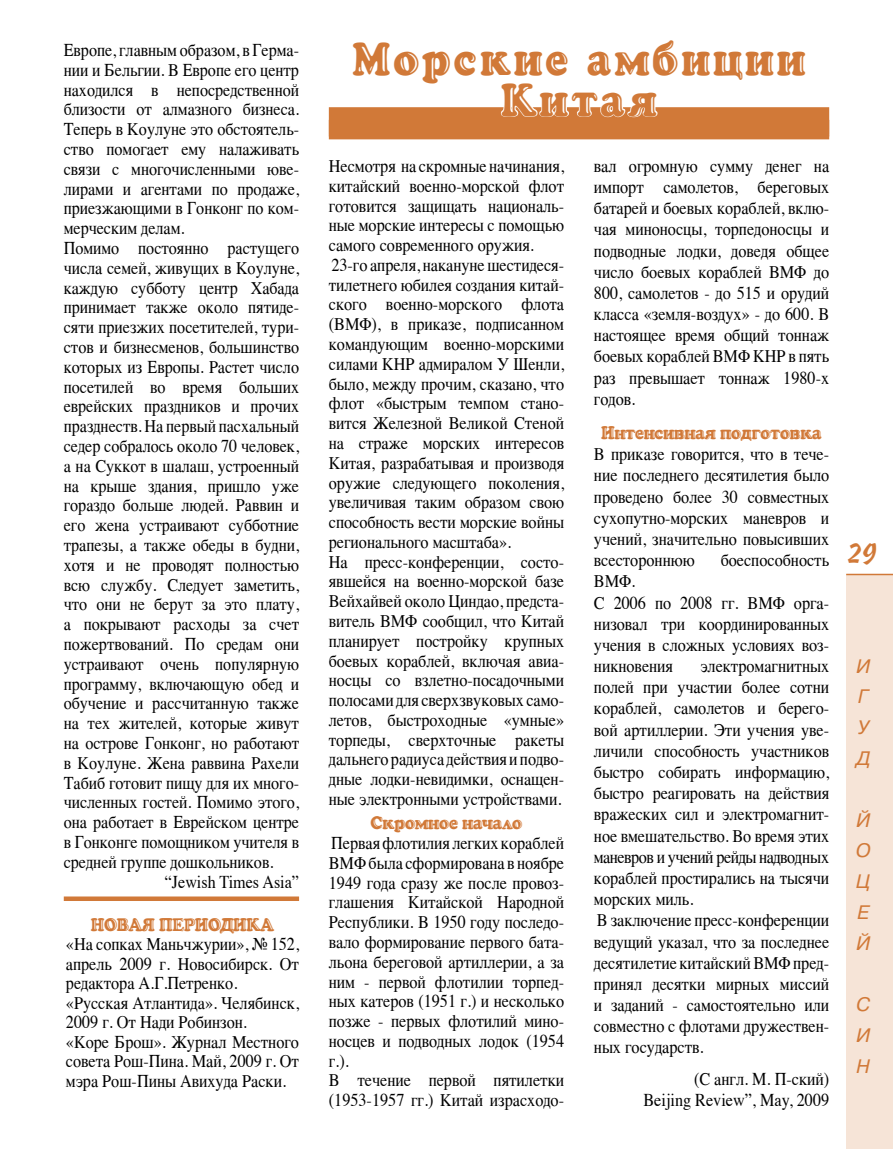
<style>
.page{position:relative;width:893px;height:1149px;background:#fff}
.page>*{position:absolute;margin:0;border:0;box-sizing:border-box;transform-origin:0 0}
.t1{font:900 45.3px/40.5px "Cooper Hilite CY";letter-spacing:.075em;color:#d17938;text-align:center;scale:.9 1}
.t2{font:27px "Cascade Script";color:#d17938}
.t3{font:italic 19.5px/30.8px "Pragmatica C";color:#d17938;text-align:justify}
.t4{font:18px/19.8px "Times";color:#000;scale:.9 1}
.t5{font:18px "Times";color:#000;scale:.89 1}
.t6{font:900 18px "Cooper Hilite CY";letter-spacing:-.03em;color:#d17938;scale:.9 1}
</style>
<div class="page">
<div style="left:846px;top:574px;width:47px;height:574px;background:#f6e4d7"></div>
<hr style="left:846px;top:573px;width:47px;height:2px;background:#d17938">
<div style="left:329px;top:107px;width:500px;height:29px;background:#d17938"></div>
<div style="left:329px;top:120px;width:500px;height:19px;background:#d17938"></div>
<svg style="left:350px;top:107px;width:458px;height:11px"></svg>
<svg style="left:64px;top:896px;width:235px;height:4px"></svg>
<p class="t5" style="left:64px;top:33px;width:266px">Европе, главным образом, в Герма-</p>
<p class="t5" style="left:64px;top:53px;width:266px">нии и Бельгии. В Европе его центр</p>
<p class="t5" style="left:64px;top:73px;width:266px">находился в непосредственной</p>
<p class="t5" style="left:64px;top:92px;width:266px">близости от алмазного бизнеса.</p>
<p class="t5" style="left:64px;top:112px;width:266px">Теперь в Коулуне это обстоятель-</p>
<p class="t5" style="left:64px;top:132px;width:266px">ство помогает ему налаживать</p>
<p class="t5" style="left:64px;top:152px;width:266px">связи с многочисленными юве-</p>
<p class="t5" style="left:64px;top:172px;width:266px">лирами и агентами по продаже,</p>
<p class="t5" style="left:64px;top:191px;width:266px">приезжающими в Гонконг по ком-</p>
<p class="t5" style="left:64px;top:211px;width:137px">мерческим делам.</p>
<p class="t5" style="left:64px;top:231px;width:266px">Помимо постоянно растущего</p>
<p class="t5" style="left:64px;top:251px;width:266px">числа семей, живущих в Коулуне,</p>
<p class="t5" style="left:64px;top:271px;width:266px">каждую субботу центр Хабада</p>
<p class="t5" style="left:64px;top:290px;width:266px">принимает также около пятиде-</p>
<p class="t5" style="left:64px;top:310px;width:266px">сяти приезжих посетителей, тури-</p>
<p class="t5" style="left:64px;top:330px;width:266px">стов и бизнесменов, большинство</p>
<p class="t5" style="left:64px;top:350px;width:266px">которых из Европы. Растет число</p>
<p class="t5" style="left:64px;top:369px;width:266px">посетилей во время больших</p>
<p class="t5" style="left:64px;top:389px;width:266px">еврейских праздников и прочих</p>
<p class="t5" style="left:64px;top:409px;width:266px">празднеств. На первый пасхальный</p>
<p class="t5" style="left:64px;top:429px;width:266px">седер собралось около 70 человек,</p>
<p class="t5" style="left:64px;top:449px;width:266px">а на Суккот в шалаш, устроенный</p>
<p class="t5" style="left:64px;top:468px;width:266px">на крыше здания, пришло уже</p>
<p class="t5" style="left:64px;top:488px;width:266px">гораздо больше людей. Раввин и</p>
<p class="t5" style="left:64px;top:508px;width:266px">его жена устраивают субботние</p>
<p class="t5" style="left:64px;top:528px;width:266px">трапезы, а также обеды в будни,</p>
<p class="t5" style="left:64px;top:547px;width:266px">хотя и не проводят полностью</p>
<p class="t5" style="left:64px;top:567px;width:266px">всю службу. Следует заметить,</p>
<p class="t5" style="left:64px;top:587px;width:266px">что они не берут за это плату,</p>
<p class="t5" style="left:64px;top:607px;width:266px">а покрывают расходы за счет</p>
<p class="t5" style="left:64px;top:627px;width:266px">пожертвований. По средам они</p>
<p class="t5" style="left:64px;top:646px;width:266px">устраивают очень популярную</p>
<p class="t5" style="left:64px;top:666px;width:266px">программу, включающую обед и</p>
<p class="t5" style="left:64px;top:686px;width:266px">обучение и рассчитанную также</p>
<p class="t5" style="left:64px;top:706px;width:266px">на тех жителей, которые живут</p>
<p class="t5" style="left:64px;top:726px;width:266px">на острове Гонконг, но работают</p>
<p class="t5" style="left:64px;top:745px;width:266px">в Коулуне. Жена раввина Рахели</p>
<p class="t5" style="left:64px;top:765px;width:266px">Табиб готовит пищу для их много-</p>
<p class="t5" style="left:64px;top:785px;width:266px">численных гостей. Помимо этого,</p>
<p class="t5" style="left:64px;top:805px;width:266px">она работает в Еврейском центре</p>
<p class="t5" style="left:64px;top:824px;width:266px">в Гонконге помощником учителя в</p>
<p class="t5" style="left:64px;top:844px;width:237px">средней группе дошкольников.</p>
<p class="t5" style="left:165px;top:864px;width:152px">“Jewish Times Asia”</p>
<p class="t6" style="left:91px;top:913px;width:205px">НОВАЯ ПЕРИОДИКА</p>
<p class="t4" style="left:66px;top:932px;width:261px">«На сопках Маньчжурии», № 152, апрель 2009 г. Новосибирск. От редактора А.Г.Петренко. «Русская Атлантида». Челябинск,<br>2009 г. От Нади Робинзон.<br>«Коре Брош». Журнал Местного совета Рош-Пина. Май, 2009 г. От мэра Рош-Пины Авихуда Раски.</p>
<h1 class="t1" style="left:352px;top:38px;width:505px">Морские амбиции<br>Китая</h1>
<p class="t4" style="left:329px;top:154px;width:263px">Несмотря на скромные начинания, китайский военно-морской флот готовится защищать националь&shy;ные морские интересы с помощью самого современного оружия.<br>23-го апреля, накануне шестидеся&shy;тилетнего юбилея создания китай&shy;ского военно-морского флота (ВМФ), в приказе, подписанном командующим военно-морскими силами КНР адмиралом У Шенли, было, между прочим, сказано, что флот «быстрым темпом стано&shy;вится Железной Великой Стеной на страже морских интересов<br>Китая, разрабатывая и производя оружие следующего поколения, увеличивая таким образом свою способность вести морские войны регионального масштаба».<br>На пресс-конференции, состо&shy;явшейся на военно-морской базе<br>Вейхайвей около Циндао, предста&shy;витель ВМФ сообщил, что Китай планирует постройку крупных боевых кораблей, включая авиа&shy;носцы со взлетно-посадочными полосами для сверхзвуковых само&shy;летов, быстроходные «умные» торпеды, сверхточные ракеты дальнего радиуса действия и подво&shy;дные лодки-невидимки, оснащен&shy;ные электронными устройствами.</p>
<p class="t6" style="left:370px;top:812px;width:170px">Скромное начало</p>
<p class="t4" style="left:329px;top:831px;width:263px">Первая флотилия легких кораблей<br>ВМФ была сформирована в ноябре<br>1949 года сразу же после провоз&shy;глашения Китайской Народной<br>Республики. В 1950 году последо&shy;вало формирование первого бата&shy;льона береговой артиллерии, а за ним - первой флотилии торпед&shy;ных катеров (1951 г.) и несколько позже - первых флотилий мино&shy;носцев и подводных лодок (1954 г.).<br>В течение первой пятилетки (1953-1957 гг.) Китай израсходо-</p>
<p class="t4" style="left:594px;top:154px;width:263px;line-height:21.1px;text-align:justify">вал огромную сумму денег на импорт самолетов, береговых батарей и боевых кораблей, вклю&shy;чая миноносцы, торпедоносцы и подводные лодки, доведя общее число боевых кораблей ВМФ до 800, самолетов - до 515 и орудий класса «земля-воздух» - до 600. В настоящее время общий тоннаж боевых кораблей ВМФ КНР в пять раз превышает тоннаж 1980-х годов.</p>
<p class="t6" style="left:601px;top:422px;width:247px">Интенсивная подготовка</p>
<p class="t4" style="left:594px;top:442px;width:263px;line-height:21.1px;text-align:justify">В приказе говорится, что в тече&shy;ние последнего десятилетия было проведено более 30 совместных сухопутно-морских маневров и учений, значительно повысивших всестороннюю</p>
<p class="t4" style="left:721px;top:548px;width:122px">боеспособность</p>
<p class="t4" style="left:594px;top:569px;width:263px;line-height:21.1px">ВМФ.<br>С 2006 по 2008 гг. ВМФ орга&shy;низовал три координированных учения в сложных условиях воз&shy;никновения</p>
<p class="t4" style="left:594px;top:653px;width:263px;line-height:21.1px;text-indent:106px">электромагнитных полей при участии более сотни кораблей, самолетов и берего&shy;вой артиллерии. Эти учения уве&shy;личили способность участников быстро собирать информацию, быстро реагировать на действия вражеских сил и электромагнит&shy;ное вмешательство. Во время этих маневров и учений рейды надводных кораблей простирались на тысячи морских миль.<br>В заключение пресс-конференции ведущий указал, что за последнее десятилетие китайский ВМФ пред&shy;принял десятки мирных миссий и заданий - самостоятельно или совместно с флотами дружествен&shy;ных государств.</p>
<p class="t4" style="left:643px;top:1066px;width:208px;line-height:21.1px;text-align:right">)С англ. M. П-ский(<br>Beijing Review”, May, 2009</p>
<h2 class="t2" style="left:846px;top:537px;width:32px">29</h2>
<p class="t3" style="left:856px;top:650px;width:16px">И Г У Д</p>
<p class="t3" style="left:856px;top:804px;width:16px">Й O Ц Е Й</p>
<p class="t3" style="left:856px;top:988px;width:16px">С И Н</p>
</div>
